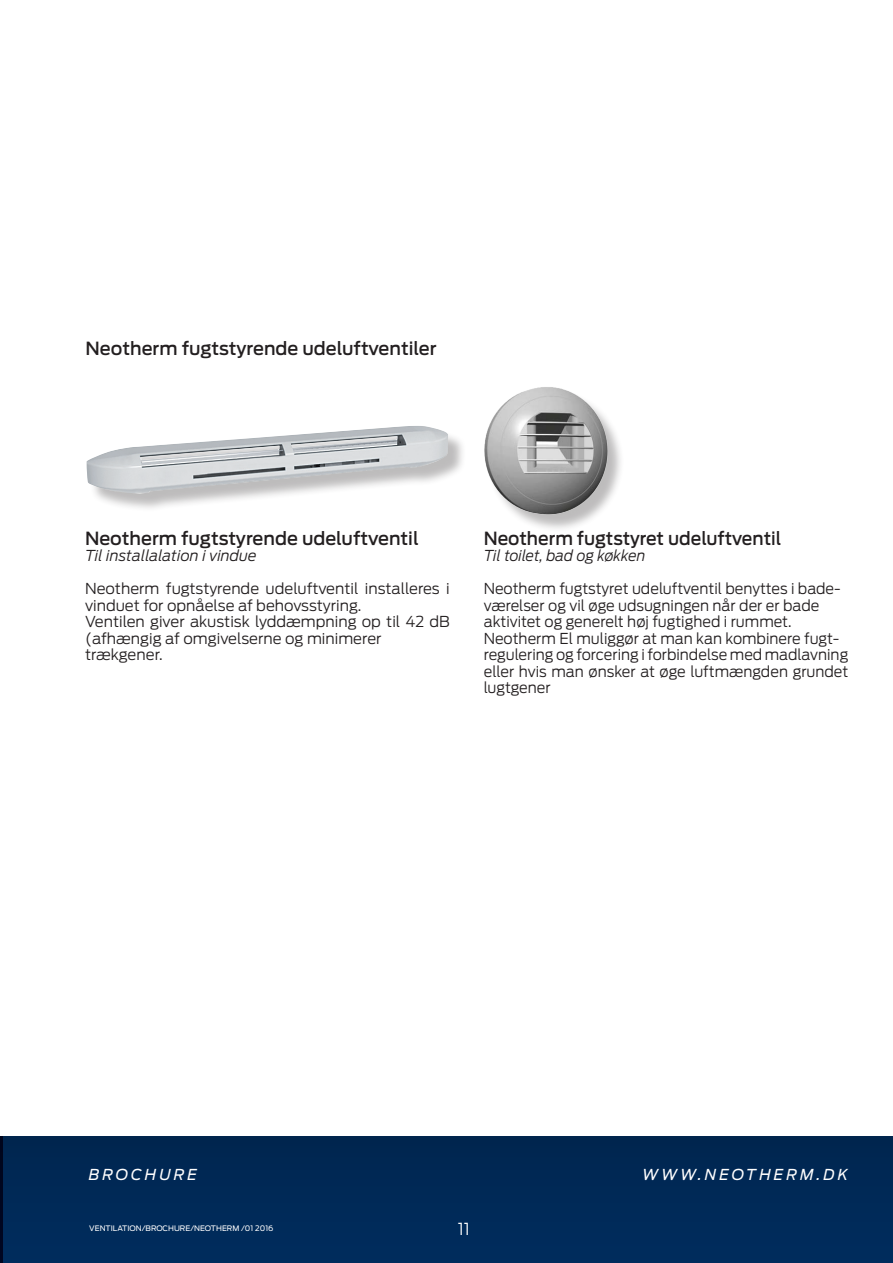
<style>
.page{position:relative;width:893px;height:1263px;background:#fff}
.page>*{position:absolute;margin:0;border:0;box-sizing:border-box;transform-origin:0 0}
.t1{font:500 18px "Antenna";color:#231f20}
.t2{font:300 16.5px "Antenna";color:#fff}
.t3{font:300 15px/16.5px "Antenna";color:#231f20}
.t4{font:italic 300 15px "Antenna";color:#231f20}
.t5{font:italic 15px "Antenna";letter-spacing:.2em;color:#fff}
.t6{font:7.5px "Antenna";color:#fff}
.s1{color:#fff}
</style>
<div class="page">
<div style="left:0;top:1137px;width:893px;height:126px;background:#002957"></div>
<div style="left:487px;top:390px;width:139px;height:143px;background:#231f20;opacity:.3"></div>
<img style="left:484px;top:387px;width:134px;height:129px">
<div style="left:89px;top:428px;width:377px;height:84px;background:#231f20;opacity:.3"></div>
<img style="left:87px;top:426px;width:361px;height:68px">
<p class="t1" style="left:86px;top:337px;width:352px">Neotherm fugtstyrende udeluftventiler</p>
<p class="t1" style="left:85px;top:528px;width:335px">Neotherm fugtstyrende udeluftventil</p>
<p class="t4" style="left:85px;top:547px;width:173px">Til installalation i vindue</p>
<p class="t3" style="left:85px;top:581px;width:366px">Neotherm fugtstyrende udeluftventil installeres i vinduet for opnåelse af behovsstyring.</p>
<p class="t3" style="left:85px;top:614px;width:366px">Ventilen giver akustisk lyddæmpning op til 42 dB (afhængig af omgivelserne og minimerer</p>
<p class="t3" style="left:85px;top:647px;width:85px">trækgener.<span class="s1">f</span></p>
<p class="t1" style="left:484px;top:528px;width:299px">Neotherm fugtstyret udeluftventil</p>
<p class="t4" style="left:484px;top:547px;width:163px">Til toilet, bad og køkken</p>
<p class="t3" style="left:484px;top:581px;width:359px">Neotherm fugtstyret udeluftventil benyttes i bade-</p>
<p class="t3" style="left:484px;top:597px;width:337px">værelser og vil øge udsugningen når der er bade</p>
<p class="t3" style="left:484px;top:614px;width:309px">aktivitet og generelt høj fugtighed i rummet.</p>
<p class="t3" style="left:484px;top:630px;width:357px">Neotherm El muliggør at man kan kombinere fugt-</p>
<p class="t3" style="left:484px;top:647px;width:366px;text-align:justify">regulering og forcering i forbindelse med madlavning eller hvis man ønsker at øge luftmængden grundet lugtgener</p>
<p class="t5" style="left:89px;top:1166px;width:110px">BROCHURE</p>
<p class="t5" style="left:642px;top:1166px;width:207px">WWW.NEOTHERM.DK</p>
<p class="t6" style="left:89px;top:1224px;width:186px">VENTILATION/BROCHURE/NEOTHERM /01 2016</p>
<p class="t2" style="left:458px;top:1219px;width:14px">11</p>
</div>
